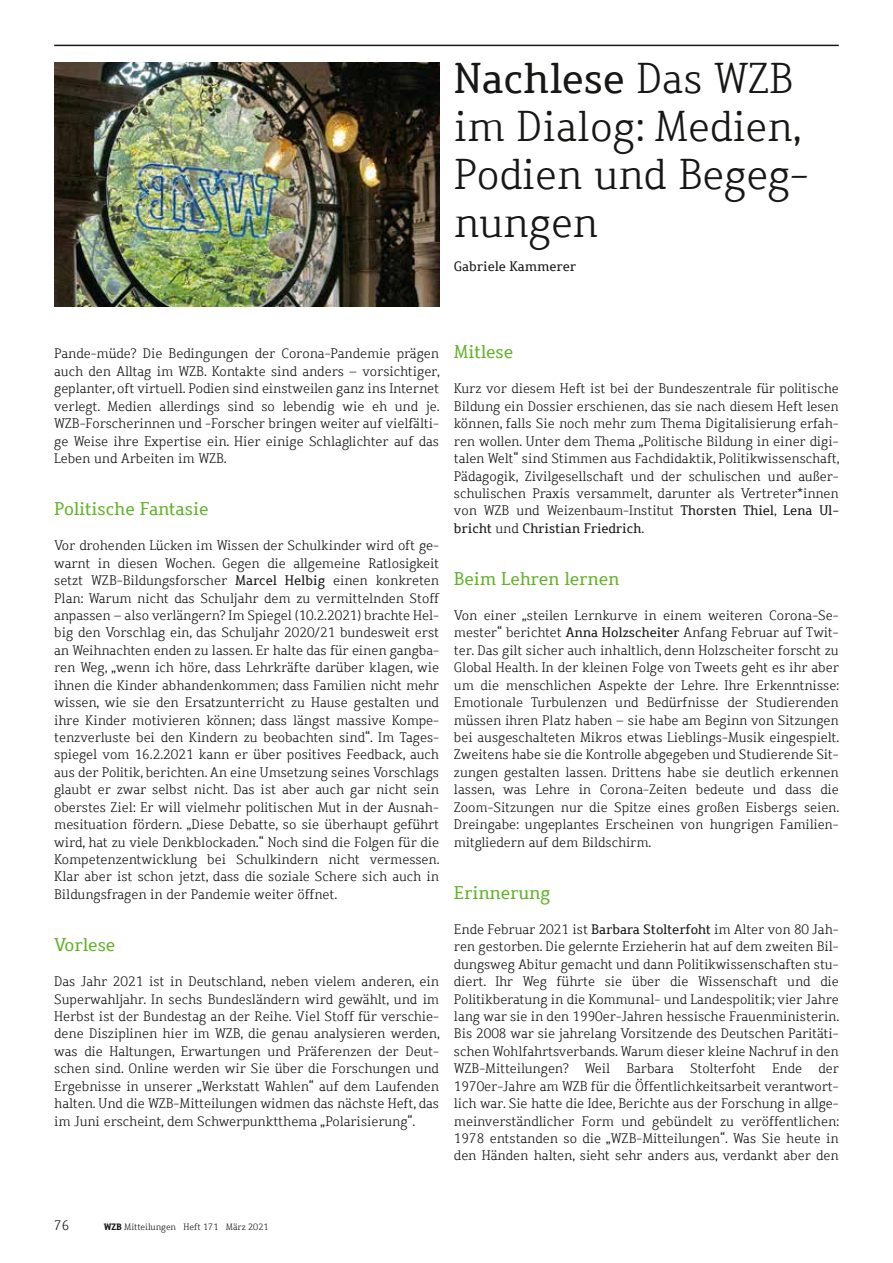
<style>
.page{position:relative;width:893px;height:1263px;background:#fff}
.page>*{position:absolute;margin:0;border:0;box-sizing:border-box;transform-origin:0 0}
.t1{font:300 42px/48px "Dahrendorf";color:#181716}
.t2{font:18px "Dahrendorf";color:#63b32a}
.t3{font:300 13.5px/17.4px "Dahrendorf";color:#181716;text-align:justify}
.t4{font:13.5px "Dahrendorf";color:#181716}
.t5{font:300 9px "Dahrendorf";color:#181716}
.s1{font-weight:400}
.s2{font-weight:700}
</style>
<div class="page">
<hr style="left:54px;top:45px;width:785px;height:1px;background:#181716">
<img style="left:54px;top:62px;width:385px;height:244px">
<h1 class="t1" style="left:454px;top:55px;width:356px"><span class="s1">Nachlese</span> Das WZB im Dialog: Medien,<br>Podien und Begeg&shy;nungen</h1>
<p class="t4" style="left:454px;top:258px;width:124px">Gabriele Kammerer</p>
<p class="t3" style="left:54px;top:345px;width:387px">Pande-müde? Die Bedingungen der Corona-Pandemie prägen auch den Alltag im WZB. Kontakte sind anders – vorsichtiger, geplanter, oft virtuell. Podien sind einstweilen ganz ins Internet verlegt. Medien allerdings sind so lebendig wie eh und je.<br>WZB-Forscherinnen und -Forscher bringen weiter auf vielfälti&shy;ge Weise ihre Expertise ein. Hier einige Schlaglichter auf das Leben und Arbeiten im WZB.</p>
<h2 class="t2" style="left:54px;top:498px;width:156px">Politische Fantasie</h2>
<p class="t3" style="left:54px;top:537px;width:387px">Vor drohenden Lücken im Wissen der Schulkinder wird oft ge&shy;warnt in diesen Wochen. Gegen die allgemeine Ratlosigkeit setzt WZB-Bildungsforscher <span class="s1">Marcel Helbig</span> einen konkreten Plan: Warum nicht das Schuljahr dem zu vermittelnden Stoff anpassen – also verlängern? Im Spiegel (10.2.2021) brachte Hel&shy;big den Vorschlag ein, das Schuljahr 2020/21 bundesweit erst an Weihnachten enden zu lassen. Er halte das für einen gangba&shy;ren Weg, „wenn ich höre, dass Lehrkräfte darüber klagen, wie ihnen die Kinder abhandenkommen; dass Familien nicht mehr wissen, wie sie den Ersatzunterricht zu Hause gestalten und ihre Kinder motivieren können; dass längst massive Kompe&shy;tenzverluste bei den Kindern zu beobachten sind“. Im Tages&shy;spiegel vom 16.2.2021 kann er über positives Feedback, auch aus der Politik, berichten. An eine Umsetzung seines Vorschlags glaubt er zwar selbst nicht. Das ist aber auch gar nicht sein oberstes Ziel: Er will vielmehr politischen Mut in der Ausnah&shy;mesituation fördern. „Diese Debatte, so sie überhaupt geführt wird, hat zu viele Denkblockaden.“ Noch sind die Folgen für die Kompetenzentwicklung bei Schulkindern nicht vermessen.<br>Klar aber ist schon jetzt, dass die soziale Schere sich auch in Bildungsfragen in der Pandemie weiter öffnet.</p>
<h2 class="t2" style="left:54px;top:933px;width:63px">Vorlese</h2>
<p class="t3" style="left:54px;top:973px;width:387px">Das Jahr 2021 ist in Deutschland, neben vielem anderen, ein Superwahljahr. In sechs Bundesländern wird gewählt, und im Herbst ist der Bundestag an der Reihe. Viel Stoff für verschie&shy;dene Disziplinen hier im WZB, die genau analysieren werden, was die Haltungen, Erwartungen und Präferenzen der Deut&shy;schen sind. Online werden wir Sie über die Forschungen und Ergebnisse in unserer „Werkstatt Wahlen“ auf dem Laufenden halten. Und die WZB-Mitteilungen widmen das nächste Heft, das im Juni erscheint, dem Schwerpunktthema „Polarisierung“.</p>
<h2 class="t2" style="left:454px;top:341px;width:61px">Mitlese</h2>
<p class="t3" style="left:454px;top:380px;width:387px">Kurz vor diesem Heft ist bei der Bundeszentrale für politische Bildung ein Dossier erschienen, das sie nach diesem Heft lesen können, falls Sie noch mehr zum Thema Digitalisierung erfah&shy;ren wollen. Unter dem Thema „Politische Bildung in einer digi&shy;talen Welt“ sind Stimmen aus Fachdidaktik, Politikwissenschaft, Pädagogik, Zivilgesellschaft und der schulischen und außer&shy;schulischen Praxis versammelt, darunter als Vertreter*innen von WZB und Weizenbaum-Institut <span class="s1">Thorsten Thiel</span>, <span class="s1">Lena Ul&shy;bricht</span> und <span class="s1">Christian Friedrich</span>.</p>
<h2 class="t2" style="left:454px;top:567px;width:167px">Beim Lehren lernen</h2>
<p class="t3" style="left:454px;top:607px;width:387px">Von einer „steilen Lernkurve in einem weiteren Corona-Se&shy;mester“ berichtet <span class="s1">Anna Holzscheiter</span> Anfang Februar auf Twit&shy;ter. Das gilt sicher auch inhaltlich, denn Holzscheiter forscht zu Global Health. In der kleinen Folge von Tweets geht es ihr aber um die menschlichen Aspekte der Lehre. Ihre Erkenntnisse:<br>Emotionale Turbulenzen und Bedürfnisse der Studierenden müssen ihren Platz haben – sie habe am Beginn von Sitzungen bei ausgeschalteten Mikros etwas Lieblings-Musik eingespielt.<br>Zweitens habe sie die Kontrolle abgegeben und Studierende Sit&shy;zungen gestalten lassen. Drittens habe sie deutlich erkennen lassen, was Lehre in Corona-Zeiten bedeute und dass die Zoom-Sitzungen nur die Spitze eines großen Eisbergs seien.<br>Dreingabe: ungeplantes Erscheinen von hungrigen Familien&shy;mitgliedern auf dem Bildschirm.</p>
<h2 class="t2" style="left:454px;top:881px;width:98px">Erinnerung</h2>
<p class="t3" style="left:454px;top:921px;width:387px">Ende Februar 2021 ist <span class="s1">Barbara Stolterfoht</span> im Alter von 80 Jah&shy;ren gestorben. Die gelernte Erzieherin hat auf dem zweiten Bil&shy;dungsweg Abitur gemacht und dann Politikwissenschaften stu&shy;diert. Ihr Weg führte sie über die Wissenschaft und die Politikberatung in die Kommunal- und Landespolitik; vier Jahre lang war sie in den 1990er-Jahren hessische Frauenministerin.<br>Bis 2008 war sie jahrelang Vorsitzende des Deutschen Paritäti&shy;schen Wohlfahrtsverbands. Warum dieser kleine Nachruf in den WZB-Mitteilungen? Weil Barbara Stolterfoht Ende der 1970er-Jahre am WZB für die Öffentlichkeitsarbeit verantwort&shy;lich war. Sie hatte die Idee, Berichte aus der Forschung in allge&shy;meinverständlicher Form und gebündelt zu veröffentlichen:<br>1978 entstanden so die „WZB-Mitteilungen“. Was Sie heute in den Händen halten, sieht sehr anders aus, verdankt aber den</p>
<p class="t3" style="left:54px;top:1217px;width:17px">76</p>
<p class="t5" style="left:104px;top:1221px;width:166px"><span class="s2">WZB</span> Mitteilungen Heft 171 März 2021</p>
</div>
